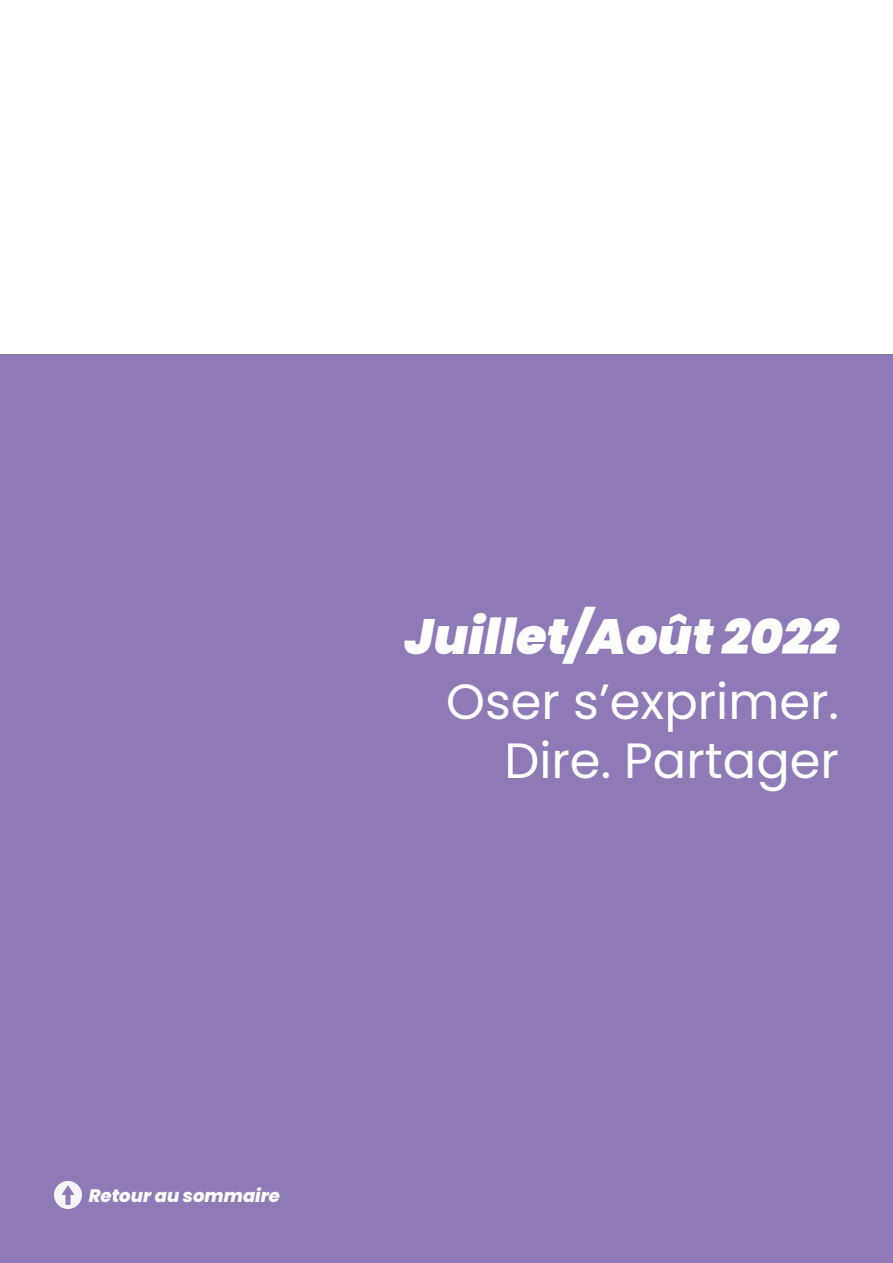
<style>
.page{position:relative;width:893px;height:1263px;background:#fff}
.page>*{position:absolute;margin:0;border:0;box-sizing:border-box;transform-origin:0 0}
.t1{font:49.5px/59.4px "Poppins";color:#fff;text-align:right}
.t2{font:italic 900 49.5px "Poppins";color:#fff}
.t3{font:italic 800 18px "Poppins";color:#fff}
</style>
<div class="page">
<div style="left:0;top:354px;width:893px;height:909px;background:#8f7ab7"></div>
<div style="left:54px;top:1181px;width:28px;height:28px;background:#f5f5f5;border-radius:50%"></div>
<svg style="left:61px;top:1185px;width:14px;height:20px"></svg>
<p class="t2" style="left:405px;top:608px;width:436px">Juillet/Août 2022</p>
<p class="t1" style="left:446px;top:672px;width:394px">Oser s’exprimer.<br>Dire. Partager</p>
<p class="t3" style="left:89px;top:1185px;width:193px">Retour au sommaire</p>
</div>
